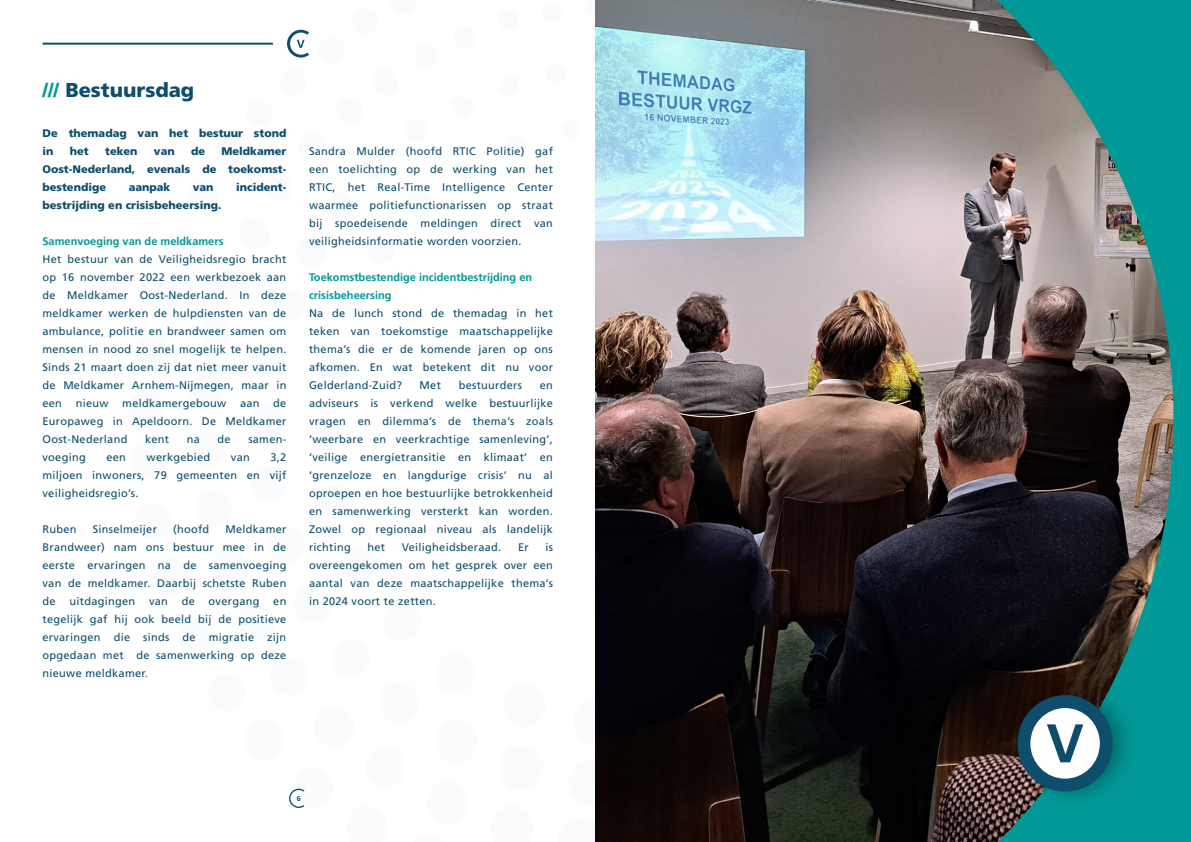
<style>
.page{position:relative;width:1191px;height:842px;background:#fff}
.page>*{position:absolute;margin:0;border:0;box-sizing:border-box;transform-origin:0 0}
.t1{font:900 20px "Frutiger LT Pro";color:#0e4d6c}
.t2{font:11px/18px "Frutiger LT Pro";letter-spacing:.025em;color:#104e6c;text-align:justify}
.t3{font:900 11px/18px "Frutiger LT Pro";color:#0e4d6c}
.t4{font:700 11px/18px "Frutiger LT Pro";color:#009997}
.t5{font:700 7.2px "Frutiger LT Pro";color:#104e6c}
.s1{color:#009997}
</style>
<div class="page">
<div style="left:556px;top:817px;width:50px;height:25px;background:#fafbfc"></div>
<div style="left:388px;top:0;width:31px;height:16px;background:#fafbfc"></div>
<hr style="left:43px;top:43px;width:230px;height:2px;background:#0e4d6c">
<img style="left:595px;top:0;width:395px;height:842px">
<div style="left:990px;top:0;width:201px;height:842px;background:#000;opacity:.3"></div>
<svg style="left:996px;top:0;width:195px;height:842px;background:#40726f"></svg>
<div style="left:1007px;top:677px;width:132px;height:133px;background:#000;opacity:.3"></div>
<div style="left:1017px;top:695px;width:95px;height:96px;background:#0e4d6c;border-radius:50%"></div>
<div style="left:1030px;top:708px;width:69px;height:71px;background:#fff;border-radius:50%"></div>
<svg style="left:712px;top:565px;width:371px;height:271px;background:#1a1c1d"></svg>
<h1 class="t1" style="left:43px;top:78px;width:153px"><span class="s1">///</span> Bestuursdag</h1>
<p class="t3" style="left:43px;top:124px;width:245px">De themadag van het bestuur stond in</p>
<p class="t3" style="left:43px;top:142px;width:245px;text-align:justify;text-indent:179px">Meldkamer Oost-Nederland, evenals de toekomst&shy;bestendige</p>
<p class="t3" style="left:70px;top:142px;width:20px">het</p>
<p class="t3" style="left:105px;top:142px;width:34px">teken</p>
<p class="t3" style="left:154px;top:142px;width:22px">van</p>
<p class="t3" style="left:191px;top:142px;width:16px">de</p>
<p class="t3" style="left:129px;top:178px;width:43px">aanpak</p>
<p class="t3" style="left:193px;top:178px;width:22px">van</p>
<p class="t3" style="left:236px;top:178px;width:52px">incident-</p>
<p class="t3" style="left:43px;top:196px;width:180px">bestrijding en crisisbeheersing.</p>
<p class="t4" style="left:43px;top:232px;width:182px">Samenvoeging van de meldkamers</p>
<p class="t2" style="left:43px;top:250px;width:245px">Het bestuur van de Veiligheidsregio bracht op 16 november 2022 een werkbezoek aan de Meldkamer Oost-Nederland. In deze meldkamer werken de hulpdiensten van de ambulance, politie en brandweer samen om mensen in nood zo snel mogelijk te helpen.<br>Sinds 21 maart doen zij dat niet meer vanuit de Meldkamer Arnhem-Nijmegen, maar in een nieuw meldkamergebouw aan de Europaweg in Apeldoorn. De Meldkamer Oost-Nederland</p>
<p class="t2" style="left:145px;top:430px;width:26px">kent</p>
<p class="t2" style="left:187px;top:430px;width:15px">na</p>
<p class="t2" style="left:217px;top:430px;width:15px">de</p>
<p class="t2" style="left:248px;top:430px;width:40px">samen-</p>
<p class="t2" style="left:43px;top:448px;width:45px">voeging</p>
<p class="t2" style="left:106px;top:448px;width:21px">een</p>
<p class="t2" style="left:147px;top:448px;width:65px">werkgebied</p>
<p class="t2" style="left:231px;top:448px;width:20px">van</p>
<p class="t2" style="left:43px;top:448px;width:245px;text-indent:228px">3,2 miljoen inwoners, 79 gemeenten en vijf veiligheidsregio’s.</p>
<p class="t2" style="left:43px;top:520px;width:36px">Ruben</p>
<p class="t2" style="left:93px;top:520px;width:66px">Sinselmeijer</p>
<p class="t2" style="left:173px;top:520px;width:38px">(hoofd</p>
<p class="t2" style="left:43px;top:520px;width:245px;text-indent:183px">Meldkamer Brandweer) nam ons bestuur mee in de eerste ervaringen na de samenvoeging van de meldkamer. Daarbij schetste Ruben de</p>
<p class="t2" style="left:69px;top:592px;width:67px">uitdagingen</p>
<p class="t2" style="left:149px;top:592px;width:20px">van</p>
<p class="t2" style="left:182px;top:592px;width:15px">de</p>
<p class="t2" style="left:209px;top:592px;width:52px">overgang</p>
<p class="t2" style="left:43px;top:592px;width:245px;text-indent:231px">en tegelijk gaf hij ook beeld bij de positieve ervaringen die sinds de migratie zijn opgedaan met de samenwerking op deze nieuwe meldkamer.</p>
<p class="t2" style="left:309px;top:142px;width:245px">Sandra Mulder (hoofd RTIC Politie) gaf een toelichting op de werking van het RTIC, het Real-Time Intelligence Center waarmee politiefunctionarissen op straat bij spoedeisende meldingen direct van veiligheidsinformatie worden voorzien.</p>
<p class="t4" style="left:309px;top:268px;width:225px">Toekomstbestendige incidentbestrijding en crisisbeheersing</p>
<p class="t2" style="left:309px;top:304px;width:245px">Na de lunch stond de themadag in het teken van toekomstige maatschappelijke thema’s die er de komende jaren op ons afkomen. En wat betekent dit nu voor Gelderland-Zuid?</p>
<p class="t2" style="left:420px;top:376px;width:23px">Met</p>
<p class="t2" style="left:459px;top:376px;width:65px">bestuurders</p>
<p class="t2" style="left:309px;top:376px;width:245px;text-indent:231px">en adviseurs is verkend welke bestuurlijke vragen en dilemma’s de thema’s zoals ‘weerbare en veerkrachtige samenleving’, ‘veilige energietransitie en klimaat’ en ‘grenzeloze en langdurige crisis’ nu al oproepen en hoe bestuurlijke betrokkenheid en samenwerking versterkt kan worden.<br>Zowel op regionaal niveau als landelijk richting</p>
<p class="t2" style="left:367px;top:538px;width:19px">het</p>
<p class="t2" style="left:402px;top:538px;width:101px">Veiligheidsberaad.</p>
<p class="t2" style="left:518px;top:538px;width:12px">Er</p>
<p class="t2" style="left:309px;top:538px;width:245px;text-indent:236px">is overeengekomen om het gesprek over een aantal van deze maatschappelijke thema’s in 2024 voort te zetten.</p>
<p class="t5" style="left:297px;top:794px;width:6px">6</p>
</div>
